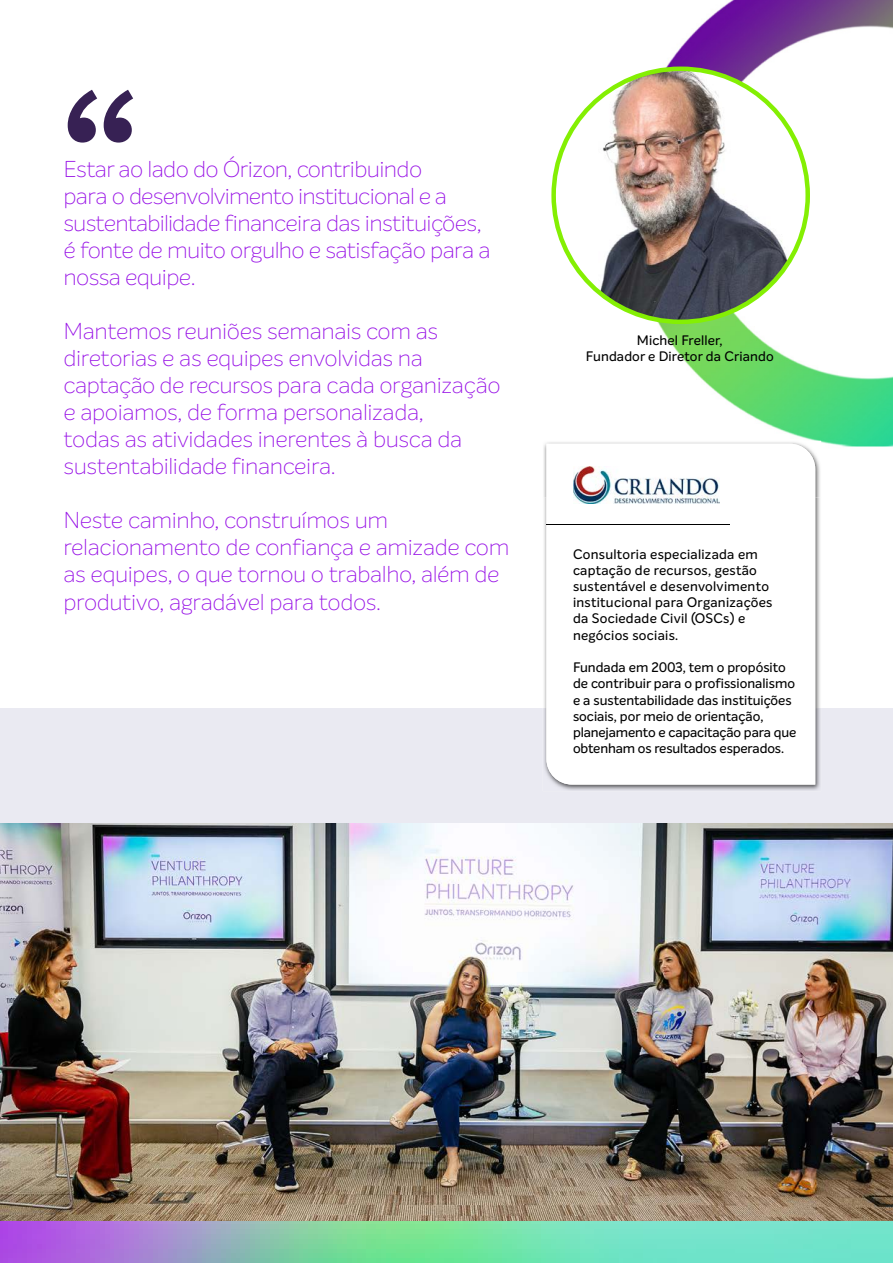
<style>
.page{position:relative;width:893px;height:1263px;background:#fff}
.page>*{position:absolute;margin:0;border:0;box-sizing:border-box;transform-origin:0 0}
.t1{font:225px "Intelo";color:#372154}
.t2{font:100 22.5px/27px "Intelo";letter-spacing:.01em;color:#9710e6}
.t3{font:500 13.5px/16.2px "Intelo";color:#000;text-align:center}
.t4{font:500 13.5px/16.2px "Intelo";letter-spacing:.02em;color:#000}
</style>
<div class="page">
<img style="left:0;top:708px;width:893px;height:555px">
<img style="left:656px;top:0;width:237px;height:447px">
<img style="left:556px;top:69px;width:251px;height:253px">
<img style="left:543px;top:441px;width:278px;height:350px">
<svg style="left:546px;top:444px;width:269px;height:340px"></svg>
<hr style="left:546px;top:524px;width:184px;height:1px;background:#000">
<img style="left:0;top:823px;width:893px;height:397px">
<img style="left:573px;top:466px;width:146px;height:37px">
<h1 class="t1" style="left:58px;top:52px;width:86px">“</h1>
<p class="t2" style="left:64px;top:156px;width:428px">Estar ao lado do Órizon, contribuindo<br>para o desenvolvimento institucional e a sustentabilidade financeira das instituições, é fonte de muito orgulho e satisfação para a nossa equipe.</p>
<p class="t2" style="left:64px;top:318px;width:438px">Mantemos reuniões semanais com as diretorias e as equipes envolvidas na captação de recursos para cada organização e apoiamos, de forma personalizada,<br>todas as atividades inerentes à busca da sustentabilidade financeira.</p>
<p class="t2" style="left:64px;top:507px;width:447px">Neste caminho, construímos um relacionamento de confiança e amizade com as equipes, o que tornou o trabalho, além de produtivo, agradável para todos.</p>
<p class="t3" style="left:586px;top:332px;width:189px">Michel Freller,<br>Fundador e Diretor da Criando</p>
<p class="t4" style="left:573px;top:546px;width:201px">Consultoria especializada em captação de recursos, gestão sustentável e desenvolvimento institucional para Organizações da Sociedade Civil (OSCs) e negócios sociais.</p>
<p class="t3" style="left:573px;top:659px;width:225px;text-align:left">Fundada em 2003, tem o propósito de contribuir para o profissionalismo e a sustentabilidade das instituições sociais, por meio de orientação, planejamento e capacitação para que obtenham os resultados esperados.</p>
</div>
